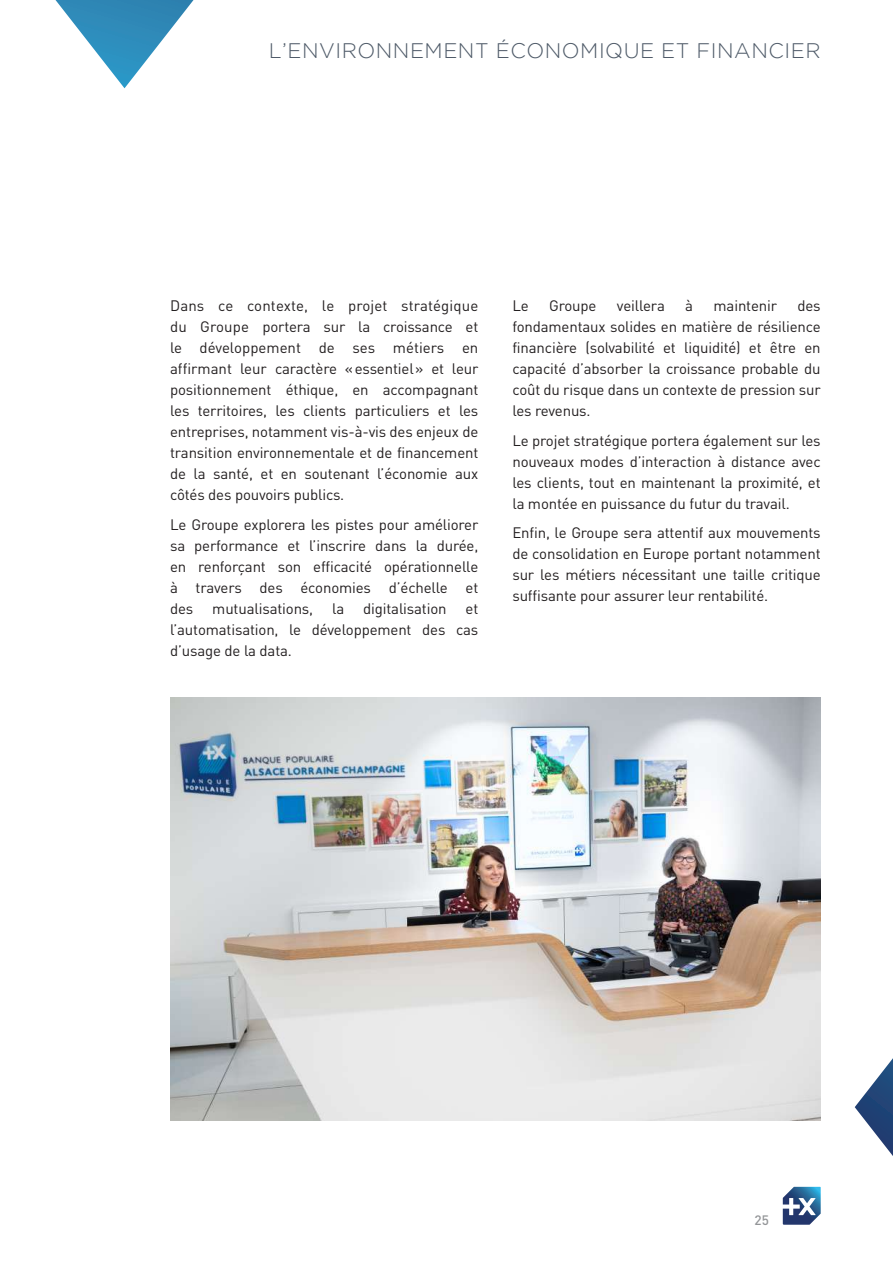
<style>
.page{position:relative;width:893px;height:1263px;background:#fff}
.page>*{position:absolute;margin:0;border:0;box-sizing:border-box;transform-origin:0 0}
.t1{font:300 21px "Gotham";letter-spacing:.025em;color:#4e5a68}
.t2{font:15px/21px "DIN Pro";letter-spacing:-.01em;color:#231f20;text-align:justify}
.t3{font:500 13.5px "DIN Pro";color:#939598}
</style>
<div class="page">
<svg style="left:55px;top:0;width:139px;height:88px"></svg>
<svg style="left:855px;top:1058px;width:38px;height:98px"></svg>
<svg style="left:783px;top:1187px;width:38px;height:38px"></svg>
<img style="left:170px;top:697px;width:651px;height:423px">
<h1 class="t1" style="left:269px;top:39px;width:553px">L’ENVIRONNEMENT ÉCONOMIQUE ET FINANCIER</h1>
<p class="t2" style="left:170px;top:294px;width:310px">Dans ce contexte, le projet stratégique du Groupe portera sur la croissance et le développement de ses métiers en affirmant leur caractère «essentiel» et leur positionnement éthique, en accompagnant les territoires, les clients particuliers et les entreprises, notamment vis-à-vis des enjeux de transition environnementale et de financement de la santé, et en soutenant l’économie aux côtés des pouvoirs publics.</p>
<p class="t2" style="left:170px;top:512px;width:310px">Le Groupe explorera les pistes pour améliorer sa performance et l’inscrire dans la durée, en renforçant son efficacité opérationnelle à travers des économies d’échelle et des</p>
<p class="t2" style="left:212px;top:596px;width:102px">mutualisations,</p>
<p class="t2" style="left:332px;top:596px;width:14px">la</p>
<p class="t2" style="left:363px;top:596px;width:85px">digitalisation</p>
<p class="t2" style="left:170px;top:596px;width:310px;text-indent:296px">et l’automatisation, le développement des cas d’usage de la data.</p>
<p class="t2" style="left:512px;top:294px;width:18px">Le</p>
<p class="t2" style="left:549px;top:294px;width:49px">Groupe</p>
<p class="t2" style="left:617px;top:294px;width:49px">veillera</p>
<p class="t2" style="left:685px;top:294px;width:9px">à</p>
<p class="t2" style="left:714px;top:294px;width:65px">maintenir</p>
<p class="t2" style="left:512px;top:294px;width:310px;text-indent:285px">des fondamentaux solides en matière de résilience financière (solvabilité et liquidité) et être en capacité d’absorber la croissance probable du coût du risque dans un contexte de pression sur les revenus.</p>
<p class="t2" style="left:512px;top:428px;width:310px">Le projet stratégique portera également sur les nouveaux modes d’interaction à distance avec les clients, tout en maintenant la proximité, et la montée en puissance du futur du travail.</p>
<p class="t2" style="left:512px;top:521px;width:310px">Enfin, le Groupe sera attentif aux mouvements de consolidation en Europe portant notamment sur les métiers nécessitant une taille critique suffisante pour assurer leur rentabilité.</p>
<p class="t3" style="left:754px;top:1209px;width:16px">25</p>
</div>
